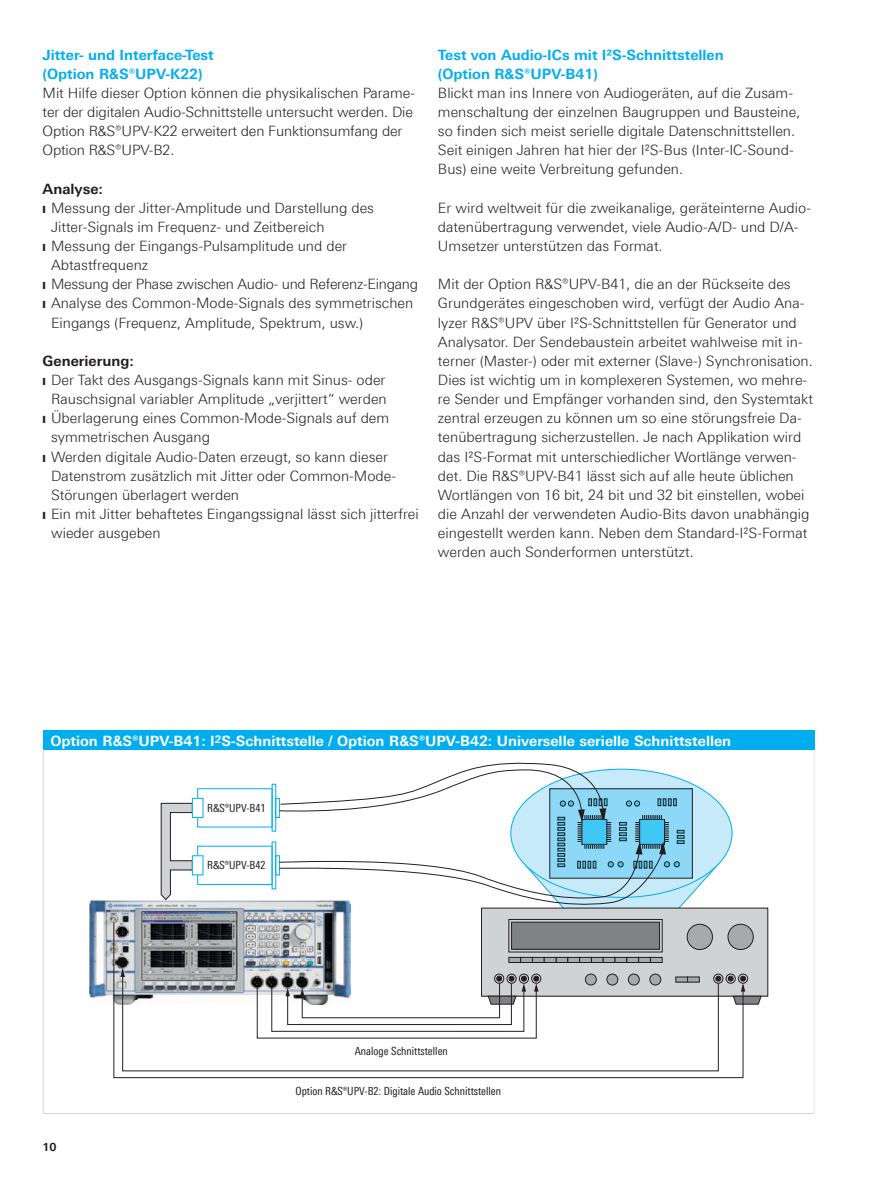
<style>
.page{position:relative;width:893px;height:1191px;background:#fff}
.page>*{position:absolute;margin:0;border:0;box-sizing:border-box;transform-origin:0 0}
.t1{font:300 14.25px/19.2px "Linotype Univers 330";color:#231f20}
.t2{font:700 14.25px/19.2px "Linotype Univers 630";color:#00aeef}
.t3{font:700 14.25px "Linotype Univers 630";color:#fff}
.t4{font:700 14.25px "Linotype Univers 630";color:#231f20}
.t5{font:11.25px "Linotype Univers 420 Cn";color:#231f20}
.t6{font:700 11.25px "Linotype Univers 630";color:#231f20}
</style>
<div class="page">
<svg style="left:43px;top:750px;width:771px;height:363px"></svg>
<div style="left:43px;top:731px;width:772px;height:19px;background:#00aeef"></div>
<div style="left:482px;top:908px;width:286px;height:88px;background:#d1d2d4"></div>
<div style="left:197px;top:846px;width:75px;height:39px;border:1px solid #00aeef"></div>
<div style="left:272px;top:784px;width:4px;height:47px;border:1px solid #00aeef"></div>
<div style="left:272px;top:842px;width:4px;height:47px;border:1px solid #00aeef"></div>
<div style="left:728px;top:924px;width:25px;height:25px;background:#a8a9ad;border-radius:50%"></div>
<div style="left:728px;top:924px;width:25px;height:25px;border:1px solid #231f20;border-radius:50%"></div>
<div style="left:738px;top:974px;width:10px;height:9px;border:1px solid #231f20;border-radius:50%"></div>
<img style="left:90px;top:900px;width:189px;height:104px">
<svg style="left:161px;top:803px;width:32px;height:97px"></svg>
<svg style="left:113px;top:922px;width:630px;height:156px"></svg>
<svg style="left:728px;top:976px;width:34px;height:28px"></svg>
<svg style="left:120px;top:968px;width:5px;height:9px"></svg>
<div style="left:192px;top:798px;width:11px;height:19px;background:#fff"></div>
<div style="left:192px;top:798px;width:11px;height:20px;border:1px solid #00aeef"></div>
<div style="left:192px;top:855px;width:11px;height:20px;background:#fff"></div>
<div style="left:192px;top:855px;width:11px;height:20px;border:1px solid #00aeef"></div>
<svg style="left:279px;top:759px;width:439px;height:189px"></svg>
<p class="t2" style="left:43px;top:45px;width:173px">Jitter- und Interface-Test (Option R&amp;S®UPV-K22)</p>
<p class="t1" style="left:43px;top:83px;width:374px">Mit Hilfe dieser Option können die physikalischen Parame&shy;ter der digitalen Audio-Schnittstelle untersucht werden. Die Option R&amp;S®UPV-K22 erweitert den Funktionsumfang der Option R&amp;S®UPV-B2.</p>
<p class="t4" style="left:43px;top:180px;width:62px">Analyse:</p>
<p class="t1" style="left:51px;top:198px;width:369px">Messung der Jitter-Amplitude und Darstellung des Jitter-Signals im Frequenz- und Zeitbereich<br>Messung der Eingangs-Pulsamplitude und der Abtastfrequenz<br>Messung der Phase zwischen Audio- und Referenz-Eingang Analyse des Common-Mode-Signals des symmetrischen Eingangs (Frequenz, Amplitude, Spektrum, usw.)</p>
<p class="t4" style="left:43px;top:352px;width:93px">Generierung:</p>
<p class="t1" style="left:51px;top:370px;width:369px">Der Takt des Ausgangs-Signals kann mit Sinus- oder Rauschsignal variabler Amplitude „verjittert“ werden Überlagerung eines Common-Mode-Signals auf dem symmetrischen Ausgang<br>Werden digitale Audio-Daten erzeugt, so kann dieser Datenstrom zusätzlich mit Jitter oder Common-Mode-Störungen überlagert werden<br>Ein mit Jitter behaftetes Eingangssignal lässt sich jitterfrei wieder ausgeben</p>
<p class="t2" style="left:438px;top:45px;width:287px">Test von Audio-ICs mit I²S-Schnittstellen (Option R&amp;S®UPV-B41)</p>
<p class="t1" style="left:438px;top:83px;width:364px">Blickt man ins Innere von Audiogeräten, auf die Zusam&shy;menschaltung der einzelnen Baugruppen und Bausteine, so finden sich meist serielle digitale Datenschnittstellen.<br>Seit einigen Jahren hat hier der I²S-Bus (Inter-IC-Sound-Bus) eine weite Verbreitung gefunden.</p>
<p class="t1" style="left:438px;top:198px;width:375px">Er wird weltweit für die zweikanalige, geräteinterne Audio&shy;datenübertragung verwendet, viele Audio-A/D- und D/A-<br>Umsetzer unterstützen das Format.</p>
<p class="t1" style="left:438px;top:274px;width:377px">Mit der Option R&amp;S®UPV-B41, die an der Rückseite des Grundgerätes eingeschoben wird, verfügt der Audio Ana&shy;lyzer R&amp;S®UPV über I²S-Schnittstellen für Generator und Analysator. Der Sendebaustein arbeitet wahlweise mit in&shy;terner (Master-) oder mit externer (Slave-) Synchronisation.<br>Dies ist wichtig um in komplexeren Systemen, wo mehre&shy;re Sender und Empfänger vorhanden sind, den Systemtakt zentral erzeugen zu können um so eine störungsfreie Da&shy;tenübertragung sicherzustellen. Je nach Applikation wird das I²S-Format mit unterschiedlicher Wortlänge verwen&shy;det. Die R&amp;S®UPV-B41 lässt sich auf alle heute üblichen Wortlängen von 16 bit, 24 bit und 32 bit einstellen, wobei die Anzahl der verwendeten Audio-Bits davon unabhängig eingestellt werden kann. Neben dem Standard-I²S-Format werden auch Sonderformen unterstützt.</p>
<p class="t3" style="left:50px;top:732px;width:682px">Option ¸UPV-B41: I<sup>2</sup>S-Schnittstelle / Option ¸UPV-B42: Universelle serielle Schnittstellen</p>
<p class="t5" style="left:207px;top:801px;width:60px">¸UPV-B41</p>
<p class="t6" style="left:43px;top:1139px;width:16px">10</p>
<p class="t5" style="left:207px;top:858px;width:60px">¸UPV-B42</p>
<p class="t5" style="left:355px;top:1044px;width:95px">Analoge Schnittstellen</p>
<p class="t5" style="left:295px;top:1084px;width:207px">Option ¸UPV-B2: Digitale Audio Schnittstellen</p>
</div>
